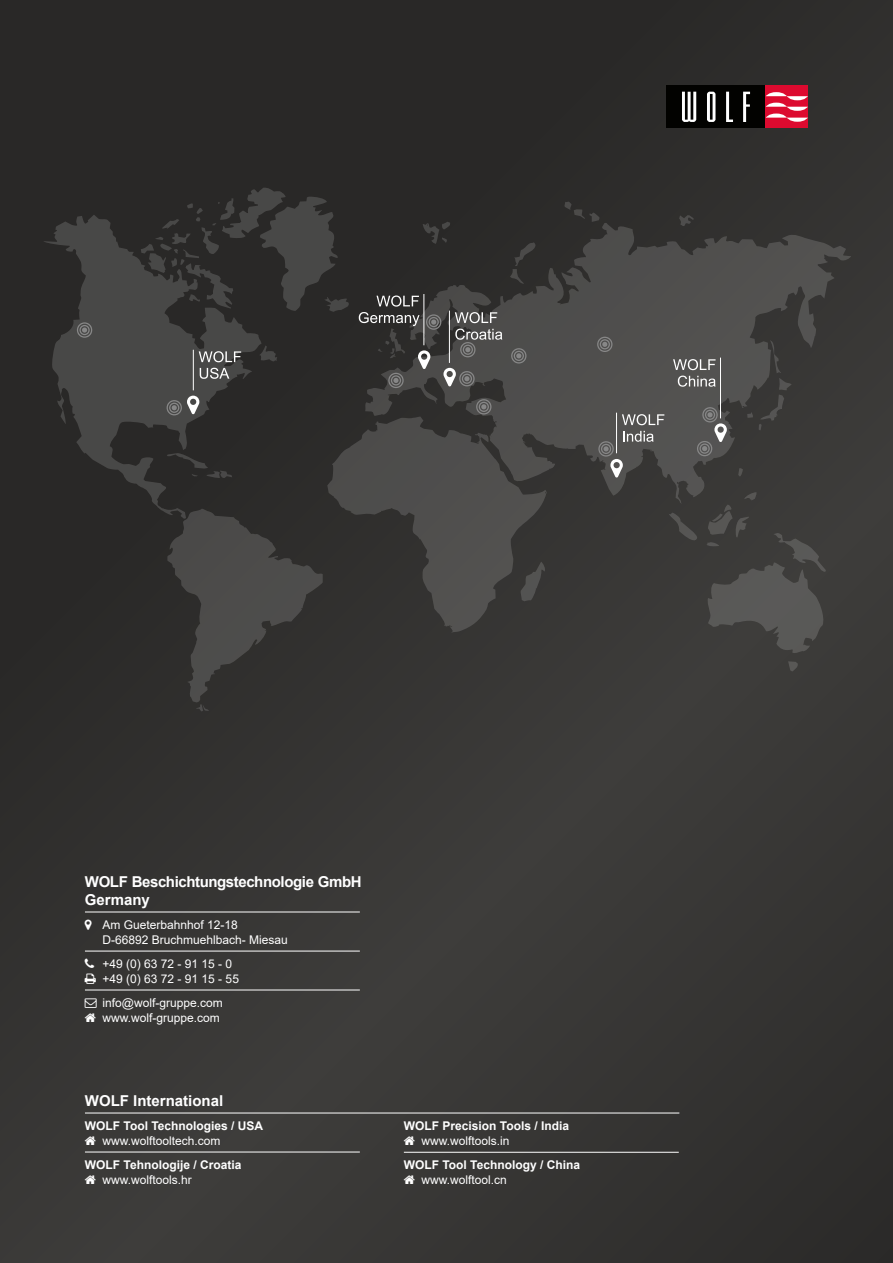
<style>
.page{position:relative;width:893px;height:1263px;background:#353433}
.page>*{position:absolute;margin:0;border:0;box-sizing:border-box;transform-origin:0 0}
.t1{font:700 15px/18px "Arial";letter-spacing:-.025em;color:#fff}
.t2{font:700 15px "Arial";color:#fff}
.t3{font:12px/15px "Arial";color:#fff}
.t4{font:700 12px "Arial";color:#fff}
</style>
<div class="page">
<hr style="left:85px;top:912px;width:275px;height:1px;background:#fff">
<hr style="left:85px;top:951px;width:275px;height:1px;background:#fff">
<hr style="left:85px;top:990px;width:275px;height:1px;background:#fff">
<hr style="left:85px;top:1113px;width:594px;height:1px;background:#fff">
<hr style="left:85px;top:1152px;width:275px;height:1px;background:#fff">
<hr style="left:404px;top:1152px;width:275px;height:1px;background:#fff">
<svg style="left:43px;top:215px;width:218px;height:304px;fill:#2b2a29"></svg>
<svg style="left:141px;top:188px;width:209px;height:124px"></svg>
<svg style="left:259px;top:345px;width:18px;height:18px"></svg>
<svg style="left:167px;top:453px;width:65px;height:25px"></svg>
<svg style="left:167px;top:509px;width:156px;height:202px"></svg>
<svg style="left:788px;top:661px;width:10px;height:10px"></svg>
<svg style="left:669px;top:513px;width:28px;height:28px"></svg>
<svg style="left:707px;top:504px;width:119px;height:149px"></svg>
<svg style="left:565px;top:202px;width:34px;height:20px"></svg>
<svg style="left:679px;top:215px;width:15px;height:8px"></svg>
<svg style="left:423px;top:222px;width:26px;height:1px"></svg>
<svg style="left:327px;top:433px;width:218px;height:200px"></svg>
<svg style="left:365px;top:223px;width:486px;height:280px;fill:#4d4c4b"></svg>
<svg style="left:77px;top:322px;width:15px;height:16px"></svg>
<svg style="left:511px;top:348px;width:15px;height:15px"></svg>
<svg style="left:597px;top:337px;width:15px;height:15px"></svg>
<svg style="left:476px;top:399px;width:15px;height:15px"></svg>
<svg style="left:697px;top:407px;width:30px;height:49px"></svg>
<svg style="left:167px;top:396px;width:32px;height:19px"></svg>
<hr style="left:193px;top:350px;width:1px;height:40px;background:#fff">
<svg style="left:199px;top:351px;width:42px;height:11px"></svg>
<svg style="left:200px;top:368px;width:29px;height:11px"></svg>
<hr style="left:616px;top:413px;width:1px;height:40px;background:#fff">
<svg style="left:622px;top:414px;width:42px;height:11px"></svg>
<svg style="left:598px;top:431px;width:56px;height:46px"></svg>
<hr style="left:423px;top:294px;width:1px;height:51px;background:#fff">
<svg style="left:359px;top:295px;width:143px;height:93px"></svg>
<hr style="left:720px;top:358px;width:1px;height:60px;background:#fff">
<svg style="left:673px;top:359px;width:42px;height:11px"></svg>
<svg style="left:678px;top:376px;width:38px;height:11px"></svg>
<div style="left:666px;top:85px;width:100px;height:43px;background:#020200"></div>
<div style="left:766px;top:85px;width:42px;height:43px;background:#dc0a2f"></div>
<svg style="left:682px;top:92px;width:14px;height:30px"></svg>
<svg style="left:707px;top:92px;width:8px;height:30px"></svg>
<svg style="left:726px;top:92px;width:7px;height:30px"></svg>
<svg style="left:743px;top:92px;width:7px;height:30px"></svg>
<svg style="left:766px;top:92px;width:42px;height:30px"></svg>
<p class="t1" style="left:85px;top:873px;width:278px">WOLF Beschichtungstechnologie GmbH<br>Germany</p>
<p class="t3" style="left:103px;top:917px;width:187px">Am Gueterbahnhof 12-18<br>D-66892 Bruchmuehlbach- Miesau</p>
<p class="t3" style="left:103px;top:956px;width:138px">+49 (0) 63 72 - 91 15 - 0 +49 (0) 63 72 - 91 15 - 55</p>
<p class="t3" style="left:103px;top:995px;width:122px">info@wolf-gruppe.com www.wolf-gruppe.com</p>
<p class="t2" style="left:85px;top:1090px;width:140px">WOLF International</p>
<p class="t4" style="left:85px;top:1117px;width:180px">WOLF Tool Technologies / USA</p>
<p class="t3" style="left:103px;top:1133px;width:120px">www.wolftooltech.com</p>
<p class="t4" style="left:85px;top:1156px;width:158px">WOLF Tehnologije / Croatia</p>
<p class="t3" style="left:103px;top:1172px;width:91px">www.wolftools.hr</p>
<p class="t4" style="left:404px;top:1117px;width:167px">WOLF Precision Tools / India</p>
<p class="t3" style="left:421px;top:1133px;width:90px">www.wolftools.in</p>
<p class="t4" style="left:404px;top:1156px;width:178px">WOLF Tool Technology / China</p>
<p class="t3" style="left:421px;top:1172px;width:87px">www.wolftool.cn</p>
</div>
